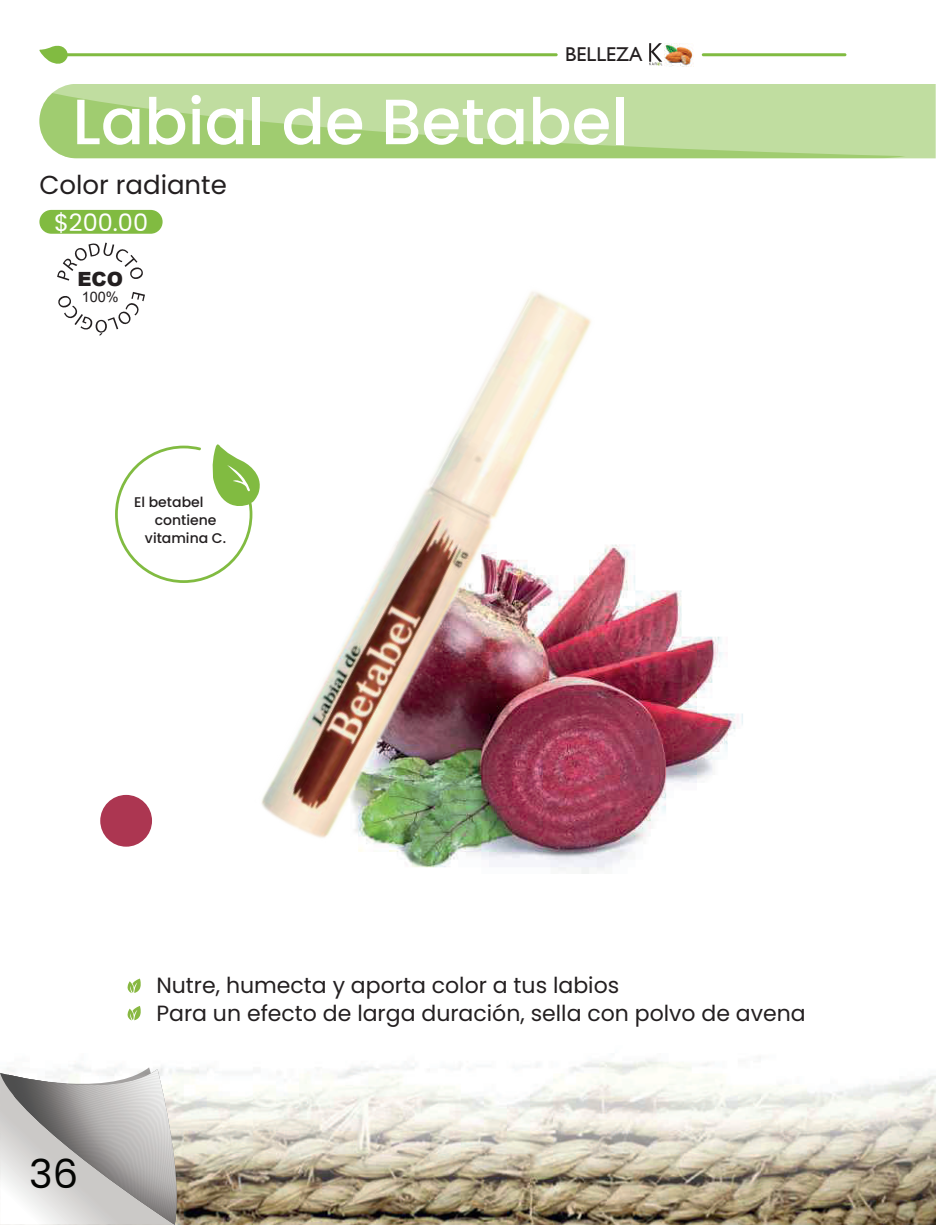
<style>
.page{position:relative;width:936px;height:1225px;background:#fff}
.page>*{position:absolute;margin:0;border:0;box-sizing:border-box;transform-origin:0 0}
.t1{font:500 64px "Poppins";color:#fff}
.t2{font:40px "Poppins";color:#040503}
.t3{font:26px "Poppins";color:#231f20}
.t4{font:24px "Poppins";color:#fff}
.t5{font:22px/28px "Poppins";color:#231f20}
.t6{font:20px "Gill Sans";color:#231f20}
.t7{font:900 19.6px "Arial";color:#231f20}
.t8{font:14.4px "Arial";color:#231f20}
.t9{font:500 14px "Poppins";color:#231f20}
</style>
<div class="page">
<img style="left:0;top:53px;width:935px;height:1172px">
<svg style="left:649px;top:43px;width:13px;height:23px"></svg>
<img style="left:664px;top:43px;width:29px;height:23px">
<hr style="left:701px;top:53px;width:145px;height:3px;background:#81bb41;border-radius:2px">
<svg style="left:39px;top:45px;width:518px;height:24px"></svg>
<div style="left:39px;top:84px;width:896px;height:74px;background:#c0dda0"></div>
<svg style="left:39px;top:84px;width:865px;height:74px"></svg>
<div style="left:39px;top:210px;width:124px;height:24px;background:#81bb41;border-radius:12px"></div>
<img style="left:312px;top:529px;width:459px;height:344px">
<img style="left:250px;top:283px;width:356px;height:564px">
<div style="left:100px;top:795px;width:52px;height:51px;background:#ac3651;border-radius:50%"></div>
<svg style="left:127px;top:978px;width:14px;height:15px"></svg>
<svg style="left:127px;top:1006px;width:14px;height:14px"></svg>
<svg style="left:57px;top:243px;width:87px;height:38px"></svg>
<svg style="left:57px;top:292px;width:88px;height:43px"></svg>
<svg style="left:115px;top:442px;width:150px;height:141px"></svg>
<svg style="left:0;top:1067px;width:184px;height:157px;background:#c2c0be"></svg>
<p class="t6" style="left:565px;top:43px;width:79px">BELLEZA</p>
<h1 class="t1" style="left:72px;top:85px;width:557px">Labial de Betabel</h1>
<p class="t3" style="left:39px;top:169px;width:189px">Color radiante</p>
<p class="t4" style="left:54px;top:208px;width:96px">$200.00</p>
<p class="t7" style="left:77px;top:264px;width:47px">ECO</p>
<p class="t8" style="left:82px;top:287px;width:38px">100%</p>
<p class="t9" style="left:134px;top:494px;width:71px">El betabel</p>
<p class="t9" style="left:155px;top:512px;width:63px">contiene</p>
<p class="t9" style="left:145px;top:530px;width:83px">vitamina C.</p>
<h2 class="t2" style="left:29px;top:1150px;width:50px">36</h2>
<p class="t5" style="left:156px;top:971px;width:651px">Nutre, humecta y aporta color a tus labios<br>Para un efecto de larga duración, sella con polvo de avena</p>
</div>
